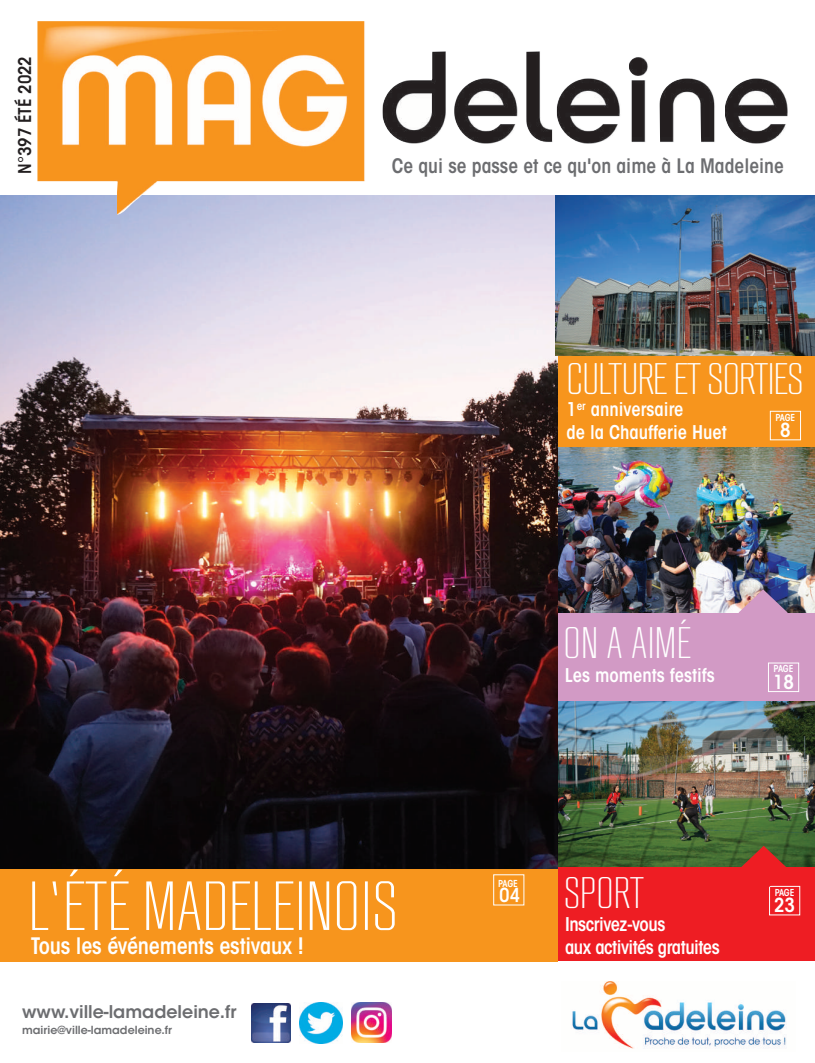
<style>
.page{position:relative;width:815px;height:1063px;background:#fff}
.page>*{position:absolute;margin:0;border:0;box-sizing:border-box;transform-origin:0 0}
.t1{font:300 68.75px "RB No 2";color:#fff}
.t2{font:300 43.75px "RB No 2";letter-spacing:-.02em;color:#fff}
.t3{font:600 condensed 22.5px "ITC Avant Garde Std";letter-spacing:-.01em;color:#fff}
.t4{font:600 condensed 19.75px "ITC Avant Garde Std";color:#6c6d70}
.t5{font:600 condensed 19.25px "ITC Avant Garde Std";color:#fff}
.t6{font:600 condensed 18.75px/22.5px "ITC Avant Garde Std";letter-spacing:-.005em;color:#fff}
.t7{font:600 condensed 18.75px/22.5px "ITC Avant Garde Std";letter-spacing:-.025em;color:#fff}
.t8{font:600 17.5px "ITC Avant Garde Std";color:#6c6d70}
.t9{font:600 condensed 17.5px "ITC Avant Garde Std";color:#231f20}
.t10{font:600 11.12px "ITC Avant Garde Std";color:#6c6d70}
.t11{font:600 condensed 9.62px "ITC Avant Garde Std";letter-spacing:-.03em;color:#fff}
</style>
<div class="page">
<img style="left:557px;top:701px;width:258px;height:167px">
<div style="left:556px;top:868px;width:259px;height:93px;background:#ee1d23"></div>
<div style="left:555px;top:609px;width:260px;height:92px;background:#d29ac5"></div>
<div style="left:769px;top:886px;width:31px;height:29px;border:1px solid #fff"></div>
<div style="left:556px;top:355px;width:259px;height:94px;background:#f7951d"></div>
<svg style="left:741px;top:355px;width:49px;height:1px"></svg>
<div style="left:770px;top:411px;width:31px;height:29px;border:1px solid #fff"></div>
<svg style="left:739px;top:846px;width:49px;height:46px"></svg>
<div style="left:768px;top:663px;width:31px;height:29px;border:1px solid #fff"></div>
<div style="left:0;top:867px;width:557px;height:95px;background:#f7951d"></div>
<svg style="left:467px;top:868px;width:49px;height:1px"></svg>
<img style="left:572px;top:981px;width:214px;height:68px">
<img style="left:251px;top:1004px;width:39px;height:39px">
<img style="left:300px;top:1003px;width:43px;height:40px">
<div style="left:346px;top:1001px;width:47px;height:45px;background:linear-gradient(to right,#fff,#fff)"></div>
<img style="left:351px;top:1002px;width:40px;height:40px">
<img style="left:557px;top:448px;width:258px;height:165px">
<svg style="left:739px;top:589px;width:49px;height:24px"></svg>
<img style="left:0;top:196px;width:557px;height:672px">
<img style="left:556px;top:196px;width:259px;height:159px">
<img style="left:37px;top:21px;width:751px;height:194px">
<p class="t9" style="left:18px;top:174px;width:119px;rotate:-90deg">N°397 ÉTÉ 2022</p>
<p class="t4" style="left:392px;top:158px;width:393px">Ce qui se passe et ce qu'on aime à La Madeleine</p>
<h2 class="t2" style="left:567px;top:363px;width:238px">CULTURE ET SORTIES</h2>
<p class="t6" style="left:567px;top:400px;width:162px">1<sup>er</sup> anniversaire<br>de la Chaufferie Huet</p>
<p class="t11" style="left:775px;top:414px;width:21px">PAGE</p>
<p class="t5" style="left:780px;top:423px;width:12px">8</p>
<h2 class="t2" style="left:564px;top:627px;width:129px">ON A AIMÉ</h2>
<p class="t6" style="left:565px;top:666px;width:152px">Les moments festifs</p>
<p class="t11" style="left:774px;top:665px;width:21px">PAGE</p>
<p class="t5" style="left:773px;top:674px;width:22px">18</p>
<h1 class="t1" style="left:29px;top:881px;width:371px">L’ÉTÉ MADELEINOIS</h1>
<h2 class="t2" style="left:564px;top:877px;width:81px">SPORT</h2>
<p class="t11" style="left:498px;top:880px;width:21px">PAGE</p>
<p class="t5" style="left:499px;top:888px;width:23px">04</p>
<p class="t7" style="left:565px;top:915px;width:156px">Inscrivez-vous<br>aux activités gratuites</p>
<p class="t3" style="left:31px;top:937px;width:274px">Tous les événements estivaux !</p>
<p class="t8" style="left:22px;top:1002px;width:216px">www.ville-lamadeleine.fr</p>
<p class="t10" style="left:22px;top:1024px;width:151px">mairie@ville-lamadeleine.fr</p>
<p class="t11" style="left:775px;top:889px;width:21px">PAGE</p>
<p class="t5" style="left:774px;top:898px;width:22px">23</p>
</div>
